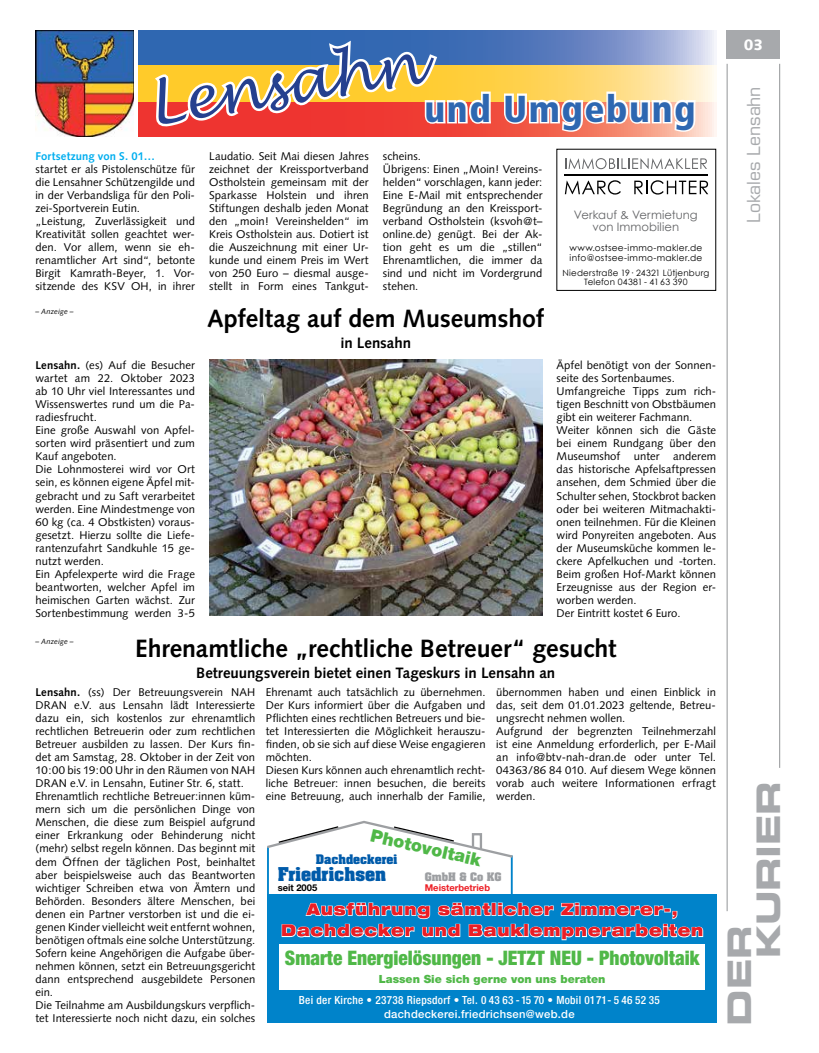
<style>
.page{position:relative;width:819px;height:1053px;background:#fff}
.page>*{position:absolute;margin:0;border:0;box-sizing:border-box;transform-origin:0 0}
.t1{font:italic 57.5px "Lucida Handwriting";color:#25408f}
.t2{font:900 condensed 37.5px "Frutiger LT Std";letter-spacing:.04em;color:#2e67b1}
.t3{font:32.5px/28.9px "Eurostile LT Std Bold Ex 2";letter-spacing:-.01em;color:#a7a9ac}
.t4{font:700 25px "Syntax LT Std";letter-spacing:-.005em;color:#000}
.t5{font:900 condensed 20px "Helvetica Neue";color:#50b848}
.t6{font:17.5px "Eurostile LT Std";letter-spacing:-.005em;color:#a7a9ac}
.t7{font:900 17.5px "Helvetica Neue";color:#50b848}
.t8{font:900 expanded 16.25px/21.2px "Helvetica Neue";letter-spacing:.06em;color:#ed1d24;text-align:center;scale:.9 1}
.t9{font:700 16.25px "Aachen Std";color:#005baa}
.t10{font:700 15px "Syntax LT Std";color:#000}
.t11{font:900 15px "Syntax LT Std";color:#fff}
.t12{font:11.62px/12.1px "Century Gothic";letter-spacing:.005em;color:#636466;text-align:center}
.t13{font:11.25px/13px "Syntax";letter-spacing:.005em;color:#000}
.t14{font:500 condensed 11.25px/13.8px "Helvetica Neue";letter-spacing:.025em;color:#fff;text-align:center}
.t15{font:900 11.25px "Helvetica Neue";color:#50b848}
.t16{font:700 11.25px "Aachen Std";color:#005baa}
.t17{font:10.75px/11.2px "Century Gothic";letter-spacing:.005em;color:#636466;text-align:center}
.t18{font:700 10px "Aachen Std";color:#9d9fa2}
.t19{font:700 9.38px "Helvetica Neue";color:#ed1d24}
.t20{font:700 9.38px "Helvetica Neue";color:#000}
.t21{font:9px/10.1px "Century Gothic";letter-spacing:.03em;color:#000}
.t22{font:8.75px/9.6px "Century Gothic";letter-spacing:.02em;color:#000;text-align:center}
.t23{font:8.38px "Century Gothic";letter-spacing:.03em;color:#000}
.t24{font:8.12px "Century Gothic";letter-spacing:.025em;color:#000}
.t25{font:italic 7.5px "Syntax LT Std";letter-spacing:.015em;color:#000}
.s1{font-family:"Syntax LT Std";font-weight:700;color:#00aeef}
.s2{font-weight:700}
.s3{font-stretch:normal}
</style>
<div class="page">
<hr style="left:726px;top:64px;width:1px;height:847px;background:#939598">
<hr style="left:779px;top:64px;width:1px;height:703px;background:#939598">
<div style="left:726px;top:30px;width:54px;height:29px;background:#a7a9ac"></div>
<svg style="left:564px;top:158px;width:145px;height:37px"></svg>
<hr style="left:267px;top:847px;width:2px;height:54px;background:#0083ca">
<div style="left:267px;top:894px;width:449px;height:128px;background:#0083ca"></div>
<svg style="left:281px;top:902px;width:422px;height:38px"></svg>
<hr style="left:511px;top:855px;width:1px;height:39px;background:#0083ca">
<svg style="left:267px;top:820px;width:246px;height:39px"></svg>
<div style="left:279px;top:943px;width:426px;height:46px;background:#fff"></div>
<img style="left:35px;top:30px;width:99px;height:106px">
<svg style="left:138px;top:101px;width:578px;height:35px;background:#f58d7f"></svg>
<svg style="left:138px;top:30px;width:576px;height:36px;background:#6f8cc3"></svg>
<svg style="left:138px;top:66px;width:576px;height:35px;background:#ffdc7f"></svg>
<svg style="left:502px;top:90px;width:195px;height:44px"></svg>
<svg style="left:150px;top:36px;width:343px;height:100px"></svg>
<img style="left:209px;top:359px;width:333px;height:256px">
<p class="t1" style="left:142px;top:71px;width:276px;rotate:-9deg">Lensahn</p>
<p class="t2" style="left:424px;top:86px;width:272px">und Umgebung</p>
<p class="t13" style="left:35px;top:149px;width:161px"><span class="s1">Fortsetzung von S. 01…<br></span>startet er als Pistolenschütze für die Lensahner Schützengilde und in der Verbandsliga für den Poli&shy;zei-Sportverein Eutin.<br>„Leistung, Zuverlässigkeit und<br>Kreativität sollen geachtet wer&shy;den. Vor allem, wenn sie eh&shy;renamtlicher Art sind“, betonte<br>Birgit Kamrath-Beyer, 1. Vor&shy;sitzende des KSV OH, in ihrer</p>
<p class="t13" style="left:209px;top:149px;width:161px;text-align:justify">Laudatio. Seit Mai diesen Jahres zeichnet der Kreissportverband Ostholstein gemeinsam mit der Sparkasse Holstein und ihren Stiftungen deshalb jeden Monat den „moin! Vereinshelden“ im Kreis Ostholstein aus. Dotiert ist die Auszeichnung mit einer Ur&shy;kunde und einem Preis im Wert von 250 Euro – diesmal ausge&shy;stellt in Form eines Tankgut-</p>
<p class="t13" style="left:383px;top:149px;width:161px">scheins.<br>Übrigens: Einen „Moin! Vereins&shy;helden“ vorschlagen, kann jeder:<br>Eine E-Mail mit entsprechender<br>Begründung an den Kreissport&shy;verband Ostholstein (ksvoh@t– online.de) genügt. Bei der Ak&shy;tion geht es um die „stillen“<br>Ehrenamtlichen, die immer da sind und nicht im Vordergrund stehen.</p>
<p class="t25" style="left:35px;top:307px;width:40px">– Anzeige –</p>
<p class="t4" style="left:207px;top:304px;width:338px">Apfeltag auf dem Museumshof</p>
<p class="t10" style="left:340px;top:334px;width:72px">in Lensahn</p>
<p class="t17" style="left:578px;top:206px;width:116px">Verkauf &amp; Vermietung von Immobilien</p>
<p class="t12" style="left:574px;top:208px;width:125px">Verkauf &amp; Vermietung von Immobilien</p>
<p class="t22" style="left:562px;top:267px;width:148px">Niederstraße 19· 24321 Lütjenburg<br>Telefon 04381 - 41 63 390</p>
<p class="t21" style="left:569px;top:242px;width:134px">www.ostsee-immo-makler.de info@ostsee-immo-makler.de</p>
<p class="t23" style="left:574px;top:246px;width:124px">info@ostsee-immo-makler.de</p>
<p class="t24" style="left:588px;top:269px;width:97px">Telefon 04381 - 41 63 390</p>
<p class="t13" style="left:35px;top:358px;width:161px"><span class="s2">Lensahn.</span> (es) Auf die Besucher wartet am 22. Oktober 2023 ab 10 Uhr viel Interessantes und<br>Wissenswertes rund um die Pa&shy;radiesfrucht.<br>Eine große Auswahl von Apfel&shy;sorten wird präsentiert und zum<br>Kauf angeboten.<br>Die Lohnmosterei wird vor Ort sein, es können eigene Äpfel mit&shy;gebracht und zu Saft verarbeitet werden. Eine Mindestmenge von<br>60 kg (ca. 4 Obstkisten) voraus&shy;gesetzt. Hierzu sollte die Liefe&shy;rantenzufahrt Sandkuhle 15 ge&shy;nutzt werden.<br>Ein Apfelexperte wird die Frage beantworten, welcher Apfel im heimischen Garten wächst. Zur<br>Sortenbestimmung werden 3-5</p>
<p class="t13" style="left:556px;top:358px;width:161px">Äpfel benötigt von der Sonnen&shy;seite des Sortenbaumes.<br>Umfangreiche Tipps zum rich&shy;tigen Beschnitt von Obstbäumen gibt ein weiterer Fachmann.<br>Weiter können sich die Gäste bei einem Rundgang über den<br>Museumshof unter anderem das historische Apfelsaftpressen ansehen, dem Schmied über die<br>Schulter sehen, Stockbrot backen oder bei weiteren Mitmachakti&shy;onen teilnehmen. Für die Kleinen wird Ponyreiten angeboten. Aus der Museumsküche kommen le&shy;ckere Apfelkuchen und -torten.<br>Beim großen Hof-Markt können<br>Erzeugnisse aus der Region er&shy;worben werden.<br>Der Eintritt kostet 6 Euro.</p>
<p class="t4" style="left:135px;top:633px;width:483px">Ehrenamtliche „rechtliche Betreuer“ gesucht</p>
<p class="t10" style="left:196px;top:664px;width:360px">Betreuungsverein bietet einen Tageskurs in Lensahn an</p>
<p class="t13" style="left:266px;top:685px;width:221px">Ehrenamt auch tatsächlich zu übernehmen.<br>Der Kurs informiert über die Aufgaben und Pflichten eines rechtlichen Betreuers und bie&shy;tet Interessierten die Möglichkeit herauszu&shy;finden, ob sie sich auf diese Weise engagieren möchten.<br>Diesen Kurs können auch ehrenamtlich recht&shy;liche Betreuer: innen besuchen, die bereits eine Betreuung, auch innerhalb der Familie,</p>
<p class="t13" style="left:496px;top:685px;width:221px">übernommen haben und einen Einblick in das, seit dem 01.01.2023 geltende, Betreu&shy;ungsrecht nehmen wollen.<br>Aufgrund der begrenzten Teilnehmerzahl ist eine Anmeldung erforderlich, per E-Mail an info@btv-nah-dran.de oder unter Tel.<br>04363/86 84 010. Auf diesem Wege können vorab auch weitere Informationen erfragt werden.</p>
<p class="t25" style="left:35px;top:636px;width:40px">– Anzeige –</p>
<p class="t13" style="left:35px;top:685px;width:221px"><span class="s2">Lensahn.</span> (ss) Der Betreuungsverein NAH DRAN e.V. aus Lensahn lädt Interessierte dazu ein, sich kostenlos zur ehrenamtlich rechtlichen Betreuerin oder zum rechtlichen Betreuer ausbilden zu lassen. Der Kurs fin&shy;det am Samstag, 28. Oktober in der Zeit von 10:00 bis 19:00 Uhr in den Räumen von NAH DRAN e.V. in Lensahn, Eutiner Str. 6, statt.<br>Ehrenamtlich rechtliche Betreuer:innen küm&shy;mern sich um die persönlichen Dinge von Menschen, die diese zum Beispiel aufgrund einer Erkrankung oder Behinderung nicht (mehr) selbst regeln können. Das beginnt mit dem Öffnen der täglichen Post, beinhaltet aber beispielsweise auch das Beantworten wichtiger Schreiben etwa von Ämtern und Behörden. Besonders ältere Menschen, bei denen ein Partner verstorben ist und die ei&shy;genen Kinder vielleicht weit entfernt wohnen, benötigen oftmals eine solche Unterstützung.<br>Sofern keine Angehörigen die Aufgabe über&shy;nehmen können, setzt ein Betreuungsgericht dann entsprechend ausgebildete Personen ein.<br>Die Teilnahme am Ausbildungskurs verpflich&shy;tet Interessierte noch nicht dazu, ein solches</p>
<p class="t7" style="left:373px;top:824px;width:115px;rotate:13deg">Photovoltaik</p>
<p class="t16" style="left:316px;top:851px;width:83px">Dachdeckerei</p>
<p class="t9" style="left:278px;top:862px;width:110px">Friedrichsen</p>
<p class="t20" style="left:278px;top:882px;width:41px">seit 2005</p>
<p class="t18" style="left:425px;top:869px;width:78px">GmbH &amp; Co KG</p>
<p class="t19" style="left:425px;top:882px;width:67px">Meisterbetrieb</p>
<p class="t8" style="left:281px;top:898px;width:470px">Ausführung sämtlicher Zimmerer-,<br>Dachdecker und Bauklempnerarbeiten</p>
<p class="t5" style="left:285px;top:945px;width:416px">Smarte Energielösungen - JETZT NEU - Photovoltaik</p>
<p class="t15" style="left:379px;top:971px;width:228px">Lassen Sie sich gerne von uns beraten</p>
<p class="t14" style="left:299px;top:992px;width:362px">Bei der Kirche • 23738 Riepsdorf • Tel. 0 43 63 - 15 70 • Mobil 0171 - 5 46 52 35 <span class="s3">dachdeckerei.friedrichsen@web.de</span></p>
<p class="t11" style="left:744px;top:36px;width:21px">03</p>
<p class="t6" style="left:743px;top:223px;width:138px;rotate:-90deg">Lokales Lensahn</p>
<p class="t3" style="left:724px;top:958px;width:179px;text-indent:-67px;rotate:-90deg">DER<br>KURIER</p>
</div>
